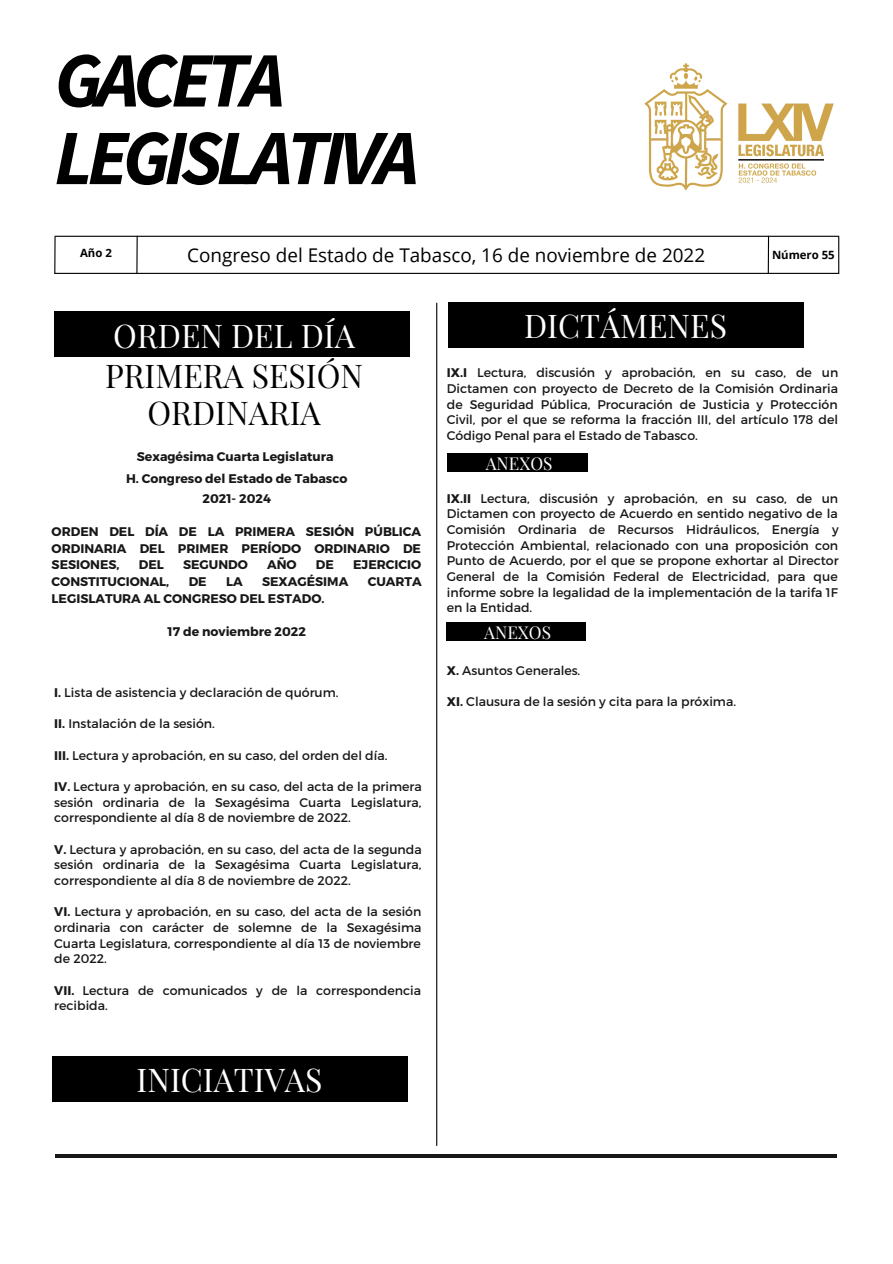
<style>
.page{position:relative;width:893px;height:1264px;background:#fff}
.page>*{position:absolute;margin:0;border:0;box-sizing:border-box;transform-origin:0 0}
.t1{font:italic 700 78.45px/77.6px "Source Sans Pro";letter-spacing:-.08em;color:#000}
.t2{font:32.1px "Playfair Display";color:#fff}
.t3{font:32.1px/37px "Playfair Display";color:#000;text-align:center}
.t4{font:18.9px "Open Sans";color:#000}
.t5{font:17.25px "Playfair Display";color:#fff}
.t6{font:12.45px/15.6px "Montserrat";color:#181818;text-align:justify}
.t7{font:700 12.45px/16.6px "Montserrat";color:#181818;text-align:center}
.t8{font:700 11.4px "Open Sans";color:#000}
.s1{font-weight:700}
</style>
<div class="page">
<hr style="left:436px;top:303px;width:1px;height:842px;background:#000">
<hr style="left:55px;top:1154px;width:782px;height:3px;background:#181818">
<img style="left:644px;top:63px;width:190px;height:128px">
<div style="left:54px;top:311px;width:355px;height:45px;background:#000"></div>
<hr style="left:55px;top:236px;width:783px;height:1px;background:#000">
<hr style="left:55px;top:273px;width:783px;height:1px;background:#000">
<hr style="left:54px;top:236px;width:2px;height:37px;background:#000">
<hr style="left:838px;top:236px;width:1px;height:37px;background:#000">
<hr style="left:136px;top:236px;width:2px;height:37px;background:#000">
<hr style="left:767px;top:236px;width:2px;height:37px;background:#000">
<div style="left:52px;top:1056px;width:355px;height:45px;background:#000"></div>
<div style="left:448px;top:303px;width:355px;height:45px;background:#000"></div>
<div style="left:448px;top:454px;width:139px;height:18px;background:#000"></div>
<div style="left:446px;top:622px;width:139px;height:18px;background:#000"></div>
<h1 class="t1" style="left:54px;top:40px;width:366px">GACETA<br>LEGISLATIVA</h1>
<p class="t8" style="left:80px;top:245px;width:33px">Año 2</p>
<h3 class="t4" style="left:187px;top:242px;width:519px">Congreso del Estado de Tabasco, 16 de noviembre de 2022</h3>
<p class="t8" style="left:772px;top:246px;width:64px">Número 55</p>
<h2 class="t2" style="left:113px;top:313px;width:243px">ORDEN DEL DÍA</h2>
<h2 class="t3" style="left:105px;top:356px;width:260px">PRIMERA SESIÓN<br>ORDINARIA</h2>
<p class="t7" style="left:126px;top:445px;width:223px;line-height:21.9px">Sexagésima Cuarta Legislatura<br>H. Congreso del Estado de Tabasco</p>
<p class="t7" style="left:202px;top:489px;width:70px">2021- 2024</p>
<p class="t7" style="left:52px;top:522px;width:371px;text-align:justify">ORDEN DEL DÍA DE LA PRIMERA SESIÓN PÚBLICA ORDINARIA DEL PRIMER PERÍODO ORDINARIO DE SESIONES,</p>
<p class="t7" style="left:139px;top:556px;width:27px">DEL</p>
<p class="t7" style="left:183px;top:556px;width:66px">SEGUNDO</p>
<p class="t7" style="left:267px;top:556px;width:31px">AÑO</p>
<p class="t7" style="left:316px;top:556px;width:20px">DE</p>
<p class="t7" style="left:353px;top:556px;width:70px">EJERCICIO</p>
<p class="t7" style="left:52px;top:572px;width:119px">CONSTITUCIONAL,</p>
<p class="t7" style="left:189px;top:572px;width:20px">DE</p>
<p class="t7" style="left:226px;top:572px;width:18px">LA</p>
<p class="t7" style="left:262px;top:572px;width:88px">SEXAGÉSIMA</p>
<p class="t7" style="left:367px;top:572px;width:56px">CUARTA</p>
<p class="t7" style="left:52px;top:589px;width:274px">LEGISLATURA AL CONGRESO DEL ESTADO.</p>
<p class="t7" style="left:168px;top:622px;width:140px">17 de noviembre 2022</p>
<p class="t6" style="left:54px;top:684px;width:286px"><span class="s1">I.</span> Lista de asistencia y declaración de quórum.</p>
<p class="t6" style="left:54px;top:715px;width:162px"><span class="s1">II.</span> Instalación de la sesión.</p>
<p class="t6" style="left:54px;top:746px;width:334px"><span class="s1">III.</span> Lectura y aprobación, en su caso, del orden del día.</p>
<p class="t6" style="left:54px;top:778px;width:369px"><span class="s1">IV.</span> Lectura y aprobación, en su caso, del acta de la primera sesión ordinaria de la Sexagésima Cuarta Legislatura, correspondiente al día 8 de noviembre de 2022.</p>
<p class="t6" style="left:54px;top:840px;width:369px"><span class="s1">V.</span> Lectura y aprobación, en su caso, del acta de la segunda sesión ordinaria de la Sexagésima Cuarta Legislatura, correspondiente al día 8 de noviembre de 2022.</p>
<p class="t6" style="left:54px;top:903px;width:368px"><span class="s1">VI.</span> Lectura y aprobación, en su caso, del acta de la sesión ordinaria con carácter de solemne de la Sexagésima Cuarta Legislatura, correspondiente al día 13 de noviembre de 2022.</p>
<p class="t6" style="left:54px;top:981px;width:368px"><span class="s1">VII.</span> Lectura de comunicados y de la correspondencia recibida.</p>
<h2 class="t2" style="left:136px;top:1056px;width:187px">INICIATIVAS</h2>
<h2 class="t2" style="left:524px;top:303px;width:204px">DICTÁMENES</h2>
<p class="t6" style="left:447px;top:364px;width:393px"><span class="s1">IX.I</span> Lectura, discusión y aprobación, en su caso, de un Dictamen con proyecto de Decreto de la Comisión Ordinaria de Seguridad Pública, Procuración de Justicia y Protección Civil, por el que se reforma la fracción III, del artículo 178 del Código Penal para el Estado de Tabasco.</p>
<h3 class="t5" style="left:485px;top:451px;width:68px">ANEXOS</h3>
<p class="t6" style="left:447px;top:490px;width:393px"><span class="s1">IX.II</span> Lectura, discusión y aprobación, en su caso, de un Dictamen con proyecto de Acuerdo en sentido negativo de la Comisión Ordinaria de Recursos Hidráulicos, Energía y Protección Ambiental, relacionado con una proposición con Punto de Acuerdo, por el que se propone exhortar al Director General de la Comisión Federal de Electricidad, para que informe sobre la legalidad de la implementación de la tarifa 1F en la Entidad.</p>
<h3 class="t5" style="left:484px;top:620px;width:68px">ANEXOS</h3>
<p class="t6" style="left:447px;top:662px;width:135px"><span class="s1">X.</span> Asuntos Generales.</p>
<p class="t6" style="left:447px;top:693px;width:291px"><span class="s1">XI.</span> Clausura de la sesión y cita para la próxima.</p>
</div>
